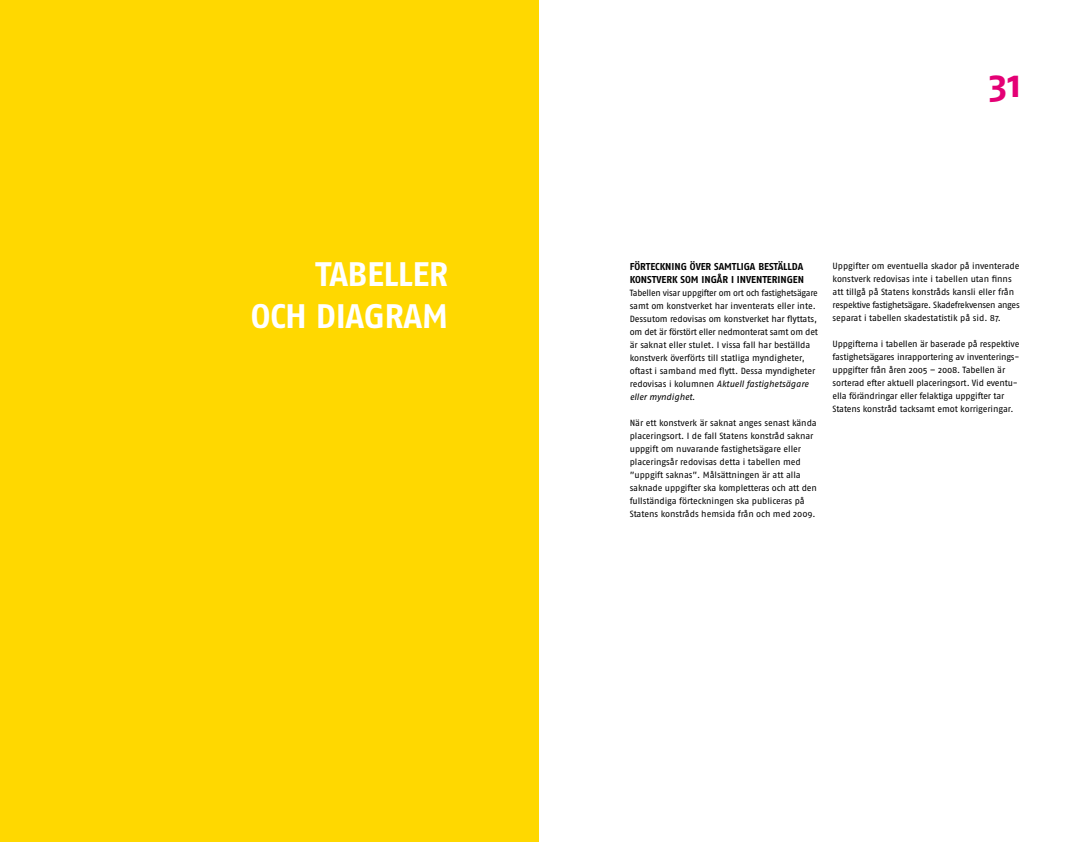
<style>
.page{position:relative;width:1078px;height:842px;background:#fff}
.page>*{position:absolute;margin:0;border:0;box-sizing:border-box;transform-origin:0 0}
.t1{font:700 38px "Fago No";color:#e40075}
.t2{font:700 34px/42px "Fago No";letter-spacing:-.015em;color:#fff;text-align:right}
.t3{font:700 10px/13px "Fago No";letter-spacing:-.005em;color:#000}
.t4{font:9px/13px "Fago No";letter-spacing:-.015em;color:#000}
.s1{font-style:italic}
</style>
<div class="page">
<div style="left:0;top:0;width:539px;height:842px;background:#ffd800"></div>
<h1 class="t1" style="left:988px;top:61px;width:34px">31</h1>
<h2 class="t2" style="left:251px;top:253px;width:199px">R<br>OCH DIAGRAM</h2>
<p class="t3" style="left:629px;top:260px;width:175px">FÖRTECKNIN G ÖVER SAMTLI GA BESTÄLLDA<br>KONSTVERK SOM IN GÅR I INVENTERINGEN</p>
<h2 class="t2" style="left:315px;top:253px;width:49px">TABELLE</h2>
<p class="t4" style="left:629px;top:286px;width:190px">Tabellen visar uppgifter om ort och fastighetsägare samt om konstverket har inventerats eller inte.<br>Dessutom redovisas om konstverket har flyttats, om det är förstört eller nedmonterat samt om det är saknat eller stulet. I vissa fall har beställda konstverk överförts till statliga myndigheter, oftast i samband med flytt. Dessa myndigheter redovisas i kolumnen <span class="s1">Aktuell fastighetsägare eller myndighet</span>.</p>
<p class="t4" style="left:629px;top:416px;width:189px">När ett konstverk är saknat anges senast kända placeringsort. I de fall Statens konstråd saknar uppgift om nuvarande fastighetsägare eller placeringsår redovisas detta i tabellen med ”uppgift saknas”. Målsättningen är att alla saknade uppgifter ska kompletteras och att den fullständiga förteckningen ska publiceras på Statens konstråds hemsida från och med 2009.</p>
<p class="t4" style="left:832px;top:259px;width:189px">Uppgifter om eventuella skador på inventerade konstverk redovisas inte i tabellen utan finns att tillgå på Statens konstråds kansli eller från respektive fastighetsägare. Skadefrekvensen anges separat i tabellen skadestatistik på sid. 87.</p>
<p class="t4" style="left:832px;top:337px;width:188px">Uppgifterna i tabellen är baserade på respektive fastighetsägares inrapportering av inventerings&shy;uppgifter från åren 2005 – 2008. Tabellen är sorterad efter aktuell placeringsort. Vid eventu&shy;ella förändringar eller felaktiga uppgifter tar Statens konstråd tacksamt emot korrigeringar.</p>
</div>
